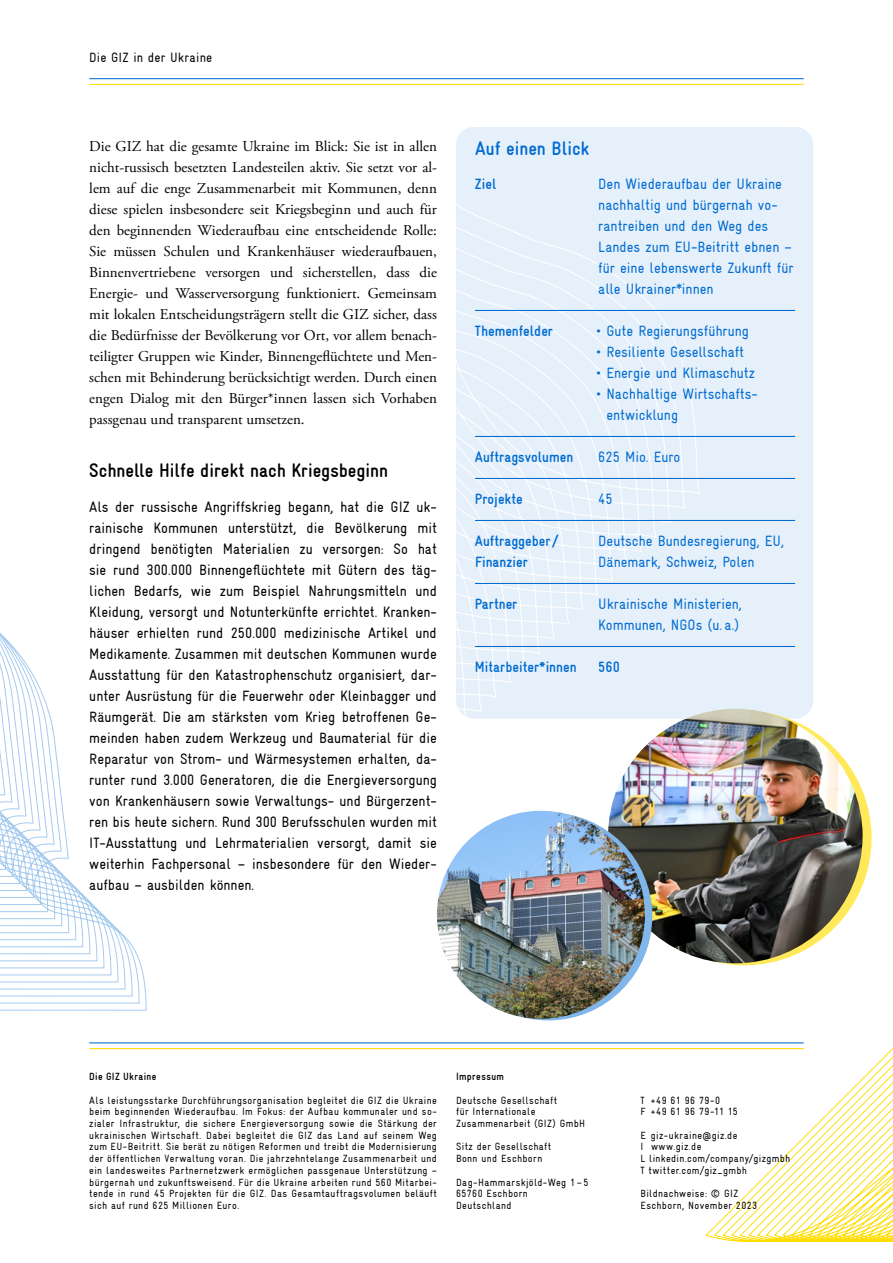
<style>
.page{position:relative;width:893px;height:1263px;background:#fff}
.page>*{position:absolute;margin:0;border:0;box-sizing:border-box;transform-origin:0 0}
.t1{font:700 condensed 19.5px "GIZ Gravur TT";color:#000}
.t2{font:700 condensed 19.5px "GIZ Gravur TT";color:#006cd2}
.t3{font:condensed 15px/21px "GIZ Gravur TT";color:#000;text-align:justify}
.t4{font:15px/21px "Adobe Garamond Pro";color:#000;text-align:justify}
.t5{font:condensed 15px/21px "GIZ Gravur TT";color:#006cd2}
.t6{font:700 condensed 15px "GIZ Gravur TT";color:#006cd2}
.t7{font:condensed 13.5px "GIZ Gravur TT";letter-spacing:.01em;color:#000}
.t8{font:condensed 10.5px/11.7px "GIZ Gravur TT";letter-spacing:.035em;color:#000}
.t9{font:700 condensed 10.5px "GIZ Gravur TT";letter-spacing:.035em;color:#000}
</style>
<div class="page">
<hr style="left:89px;top:78px;width:715px;height:1px;background:#006cd2">
<hr style="left:89px;top:84px;width:715px;height:1px;background:#fd0">
<hr style="left:89px;top:1042px;width:715px;height:1px;background:#006cd2">
<hr style="left:89px;top:1048px;width:715px;height:1px;background:#fd0">
<svg style="left:0;top:633px;width:147px;height:378px"></svg>
<svg style="left:705px;top:1042px;width:188px;height:200px"></svg>
<div style="left:456px;top:127px;width:357px;height:592px;background:#e6f0fa;border-radius:18px"></div>
<svg style="left:456px;top:127px;width:244px;height:592px"></svg>
<hr style="left:475px;top:310px;width:320px;height:1px;background:#006cd2">
<hr style="left:475px;top:436px;width:320px;height:1px;background:#006cd2">
<hr style="left:475px;top:478px;width:320px;height:1px;background:#006cd2">
<hr style="left:475px;top:520px;width:320px;height:1px;background:#006cd2">
<hr style="left:475px;top:583px;width:320px;height:1px;background:#006cd2">
<hr style="left:475px;top:646px;width:320px;height:1px;background:#006cd2">
<div style="left:617px;top:711px;width:255px;height:254px;background:#ffe959;border-radius:50%"></div>
<img style="left:608px;top:709px;width:255px;height:254px;border-radius:127px">
<div style="left:444px;top:812px;width:208px;height:208px;background:#80b6e9;border-radius:50%"></div>
<img style="left:437px;top:811px;width:208px;height:208px;border-radius:103px">
<p class="t7" style="left:89px;top:50px;width:125px">Die GIZ in der Ukraine</p>
<p class="t4" style="left:89px;top:136px;width:349px">Die GIZ hat die gesamte Ukraine im Blick: Sie ist in allen nicht-russisch besetzten Landesteilen aktiv. Sie setzt vor al&shy;lem auf die enge Zusammenarbeit mit Kommunen, denn diese spielen insbesondere seit Kriegsbeginn und auch für den beginnenden Wiederaufbau eine entscheidende Rolle:<br>Sie müssen Schulen und Krankenhäuser wiederaufbauen, Binnenvertriebene versorgen und sicherstellen, dass die Energie- und Wasserversorgung funktioniert. Gemeinsam mit lokalen Entscheidungsträgern stellt die GIZ sicher, dass die Bedürfnisse der Bevölkerung vor Ort, vor allem benach&shy;teiligter Gruppen wie Kinder, Binnengeflüchtete und Men&shy;schen mit Behinderung berücksichtigt werden. Durch einen engen Dialog mit den Bürger*innen lassen sich Vorhaben passgenau und transparent umsetzen.</p>
<h1 class="t1" style="left:89px;top:460px;width:300px">Schnelle Hilfe direkt nach Kriegsbeginn</h1>
<p class="t3" style="left:89px;top:496px;width:349px">Als der russische Angriffskrieg begann, hat die GIZ uk&shy;rainische Kommunen unterstützt, die Bevölkerung mit dringend benötigten Materialien zu versorgen: So hat sie rund 300.000 Binnengeflüchtete mit Gütern des täg&shy;lichen Bedarfs, wie zum Beispiel Nahrungsmitteln und Kleidung, versorgt und Notunterkünfte errichtet. Kranken&shy;häuser erhielten rund 250.000 medizinische Artikel und Medikamente. Zusammen mit deutschen Kommunen wurde Ausstattung für den Katastrophenschutz organisiert, dar&shy;unter Ausrüstung für die Feuerwehr oder Kleinbagger und Räumgerät. Die am stärksten vom Krieg betroffenen Ge&shy;meinden haben zudem Werkzeug und Baumaterial für die Reparatur von Strom- und Wärmesystemen erhalten, da&shy;runter rund 3.000 Generatoren, die die Energieversorgung von Krankenhäusern sowie Verwaltungs- und Bürgerzent&shy;ren bis heute sichern. Rund 300 Berufsschulen wurden mit IT-Ausstattung und Lehrmaterialien versorgt, damit sie weiterhin Fachpersonal – insbesondere für den Wieder&shy;aufbau – ausbilden können.</p>
<h1 class="t2" style="left:475px;top:138px;width:116px">Auf einen Blick</h1>
<h2 class="t6" style="left:475px;top:176px;width:23px">Ziel</h2>
<h2 class="t5" style="left:598px;top:174px;width:197px">Den Wiederaufbau der Ukraine nachhaltig und bürgernah vo&shy;rantreiben und den Weg des<br>Landes zum EU-Beitritt ebnen – für eine lebenswerte Zukunft für alle Ukrainer*innen</h2>
<h2 class="t6" style="left:475px;top:323px;width:80px">Themenfelder</h2>
<h2 class="t5" style="left:596px;top:321px;width:154px">• Gute Regierungsführung</h2>
<h2 class="t5" style="left:596px;top:342px;width:149px">• Resiliente Gesellschaft</h2>
<h2 class="t5" style="left:596px;top:363px;width:160px">• Energie und Klimaschutz</h2>
<h2 class="t5" style="left:606px;top:384px;width:152px;text-indent:-10px">• Nachhaltige Wirtschafts&shy;entwicklung</h2>
<h2 class="t6" style="left:475px;top:449px;width:100px">Auftragsvolumen</h2>
<h2 class="t5" style="left:598px;top:447px;width:84px">625 Mio. Euro</h2>
<h2 class="t6" style="left:475px;top:491px;width:49px">Projekte</h2>
<h2 class="t5" style="left:598px;top:489px;width:16px">45</h2>
<h2 class="t6" style="left:475px;top:533px;width:85px">Auftraggeber/</h2>
<h2 class="t5" style="left:598px;top:531px;width:187px">Deutsche Bundesregierung, EU,</h2>
<h2 class="t6" style="left:475px;top:554px;width:54px">Finanzier</h2>
<h2 class="t5" style="left:598px;top:552px;width:158px">Dänemark, Schweiz, Polen</h2>
<h2 class="t6" style="left:475px;top:596px;width:44px">Partner</h2>
<h2 class="t5" style="left:598px;top:594px;width:145px">Ukrainische Ministerien,<br>Kommunen, NGOs (u. a.)</h2>
<h2 class="t6" style="left:475px;top:659px;width:103px">Mitarbeiter*innen</h2>
<h2 class="t6" style="left:598px;top:659px;width:23px">560</h2>
<p class="t9" style="left:89px;top:1071px;width:69px">Die GIZ Ukraine</p>
<p class="t8" style="left:89px;top:1094px;width:349px;text-align:justify">Als leistungsstarke Durchführungsorganisation begleitet die GIZ die Ukraine beim beginnenden Wiederaufbau. Im Fokus: der Aufbau kommunaler und so&shy;zialer Infrastruktur, die sichere Energieversorgung sowie die Stärkung der ukrainischen Wirtschaft. Dabei begleitet die GIZ das Land auf seinem Weg zum EU-Beitritt. Sie berät zu nötigen Reformen und treibt die Modernisierung der öffentlichen Verwaltung voran. Die jahrzehntelange Zusammenarbeit und ein landesweites Partnernetzwerk ermöglichen passgenaue Unterstützung – bürgernah und zukunftsweisend. Für die Ukraine arbeiten rund 560 Mitarbei&shy;tende in rund 45 Projekten für die GIZ. Das Gesamtauftragsvolumen beläuft sich auf rund 625 Millionen Euro.</p>
<p class="t9" style="left:456px;top:1071px;width:49px">Impressum</p>
<p class="t8" style="left:456px;top:1094px;width:131px">Deutsche Gesellschaft<br>für Internationale<br>Zusammenarbeit (GIZ) GmbH</p>
<p class="t8" style="left:456px;top:1141px;width:97px">Sitz der Gesellschaft<br>Bonn und Eschborn</p>
<p class="t8" style="left:456px;top:1176px;width:134px">Dag-Hammarskjöld-Weg 1–5<br>65760 Eschborn<br>Deutschland</p>
<p class="t8" style="left:640px;top:1094px;width:99px">T +49 61 96 79-0<br>F +49 61 96 79-11 15</p>
<p class="t8" style="left:640px;top:1129px;width:151px">E giz-ukraine@giz.de<br>I www.giz.de<br>L linkedin.com/company/gizgmbh<br>T twitter.com/giz_gmbh</p>
<p class="t8" style="left:640px;top:1188px;width:118px">Bildnachweise: © GIZ<br>Eschborn, November 2023</p>
</div>
